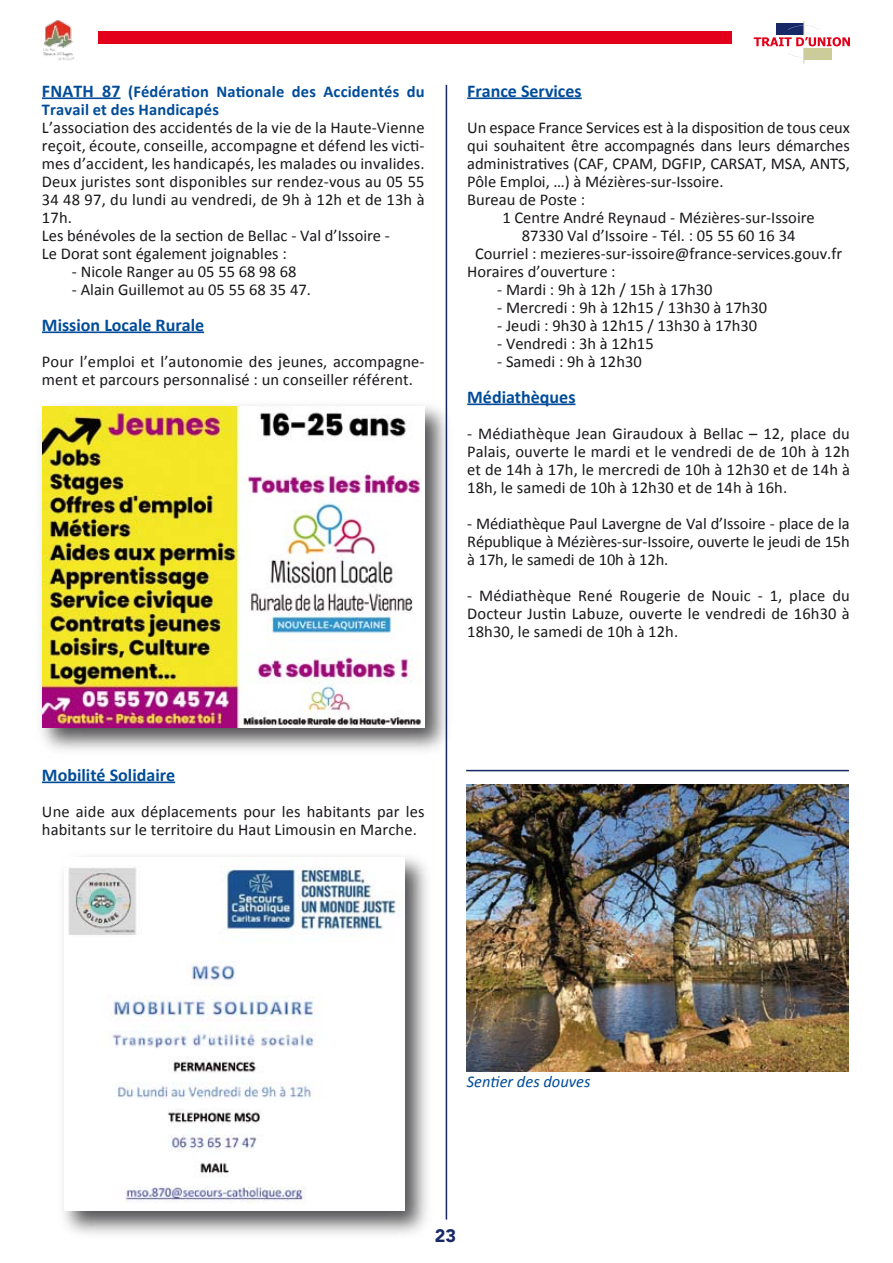
<style>
.page{position:relative;width:893px;height:1263px;background:#fff}
.page>*{position:absolute;margin:0;border:0;box-sizing:border-box;transform-origin:0 0}
.t1{font:700 18px "Calibri";color:#004c99}
.t2{font:900 18px "Avenir";color:#172867}
.t3{font:16.5px/18px "Calibri";color:#1a171b}
.t4{font:italic 16.5px "Calibri";color:#004c99}
.s1{font-weight:700;font-size:18px;color:#004c99}
.s2{font-weight:700;color:#004c99}
</style>
<div class="page">
<img style="left:43px;top:20px;width:31px;height:40px">
<svg style="left:754px;top:21px;width:96px;height:43px"></svg>
<div style="left:98px;top:31px;width:633px;height:13px;background:#e2001a"></div>
<hr style="left:446px;top:85px;width:1px;height:1134px;background:#172867">
<hr style="left:42px;top:97px;width:79px;height:2px;background:#004c99">
<hr style="left:42px;top:331px;width:162px;height:2px;background:#004c99">
<hr style="left:42px;top:781px;width:133px;height:2px;background:#004c99">
<hr style="left:467px;top:97px;width:115px;height:2px;background:#004c99">
<hr style="left:467px;top:403px;width:108px;height:2px;background:#004c99">
<img style="left:63px;top:856px;width:364px;height:379px">
<img style="left:64px;top:858px;width:341px;height:353px">
<img style="left:41px;top:395px;width:407px;height:366px">
<img style="left:42px;top:407px;width:383px;height:321px">
<img style="left:466px;top:784px;width:383px;height:287px">
<hr style="left:466px;top:770px;width:383px;height:1px;background:#172867">
<p class="t3" style="left:42px;top:81px;width:384px"><span class="s1">FNATH 87</span> <span class="s2">(Fédération Nationale des Accidentés du Travail et des Handicapés<br></span>L’association des accidentés de la vie de la Haute-Vienne reçoit, écoute, conseille, accompagne et défend les victi&shy;mes d’accident, les handicapés, les malades ou invalides.<br>Deux juristes sont disponibles sur rendez-vous au 05 55<br>34 48 97, du lundi au vendredi, de 9h à 12h et de 13h à 17h.<br>Les bénévoles de la section de Bellac - Val d’Issoire -<br>Le Dorat sont également joignables :</p>
<p class="t3" style="left:72px;top:261px;width:226px">- Nicole Ranger au 05 55 68 98 68</p>
<p class="t3" style="left:72px;top:279px;width:240px">- Alain Guillemot au 05 55 68 35 47.</p>
<p class="t1" style="left:42px;top:314px;width:164px">Mission Locale Rurale</p>
<p class="t3" style="left:42px;top:351px;width:384px">Pour l’emploi et l’autonomie des jeunes, accompagne&shy;ment et parcours personnalisé : un conseiller référent.</p>
<p class="t1" style="left:467px;top:80px;width:116px">France Services</p>
<p class="t3" style="left:467px;top:117px;width:384px">Un espace France Services est à la disposition de tous ceux</p>
<p class="t3" style="left:467px;top:135px;width:384px">qui souhaitent être accompagnés dans leurs démarches</p>
<p class="t3" style="left:467px;top:153px;width:384px">administratives (CAF, CPAM, DGFIP, CARSAT, MSA, ANTS,</p>
<p class="t3" style="left:467px;top:171px;width:258px">Pôle Emploi, …) à Mézières-sur-Issoire.</p>
<p class="t3" style="left:467px;top:189px;width:120px">Bureau de Poste :</p>
<p class="t3" style="left:502px;top:207px;width:314px">1 Centre André Reynaud - Mézières-sur-Issoire</p>
<p class="t3" style="left:522px;top:225px;width:275px">87330 Val d’Issoire - Tél. : 05 55 60 16 34</p>
<p class="t3" style="left:475px;top:243px;width:369px">Courriel : mezieres-sur-issoire@france-services.gouv.fr</p>
<p class="t3" style="left:467px;top:261px;width:150px">Horaires d’ouverture :</p>
<p class="t3" style="left:497px;top:279px;width:217px">- Mardi : 9h à 12h / 15h à 17h30</p>
<p class="t3" style="left:497px;top:297px;width:272px">- Mercredi : 9h à 12h15 / 13h30 à 17h30</p>
<p class="t3" style="left:497px;top:315px;width:261px">- Jeudi : 9h30 à 12h15 / 13h30 à 17h30</p>
<p class="t3" style="left:497px;top:333px;width:158px">- Vendredi : 3h à 12h15</p>
<p class="t3" style="left:497px;top:351px;width:146px">- Samedi : 9h à 12h30</p>
<p class="t1" style="left:467px;top:386px;width:110px">Médiathèques</p>
<p class="t3" style="left:467px;top:423px;width:384px;text-align:justify">- Médiathèque Jean Giraudoux à Bellac – 12, place du Palais, ouverte le mardi et le vendredi de de 10h à 12h et de 14h à 17h, le mercredi de 10h à 12h30 et de 14h à 18h, le samedi de 10h à 12h30 et de 14h à 16h.</p>
<p class="t3" style="left:467px;top:513px;width:384px;text-align:justify">- Médiathèque Paul Lavergne de Val d’Issoire - place de la République à Mézières-sur-Issoire, ouverte le jeudi de 15h à 17h, le samedi de 10h à 12h.</p>
<p class="t3" style="left:467px;top:585px;width:384px;text-align:justify">- Médiathèque René Rougerie de Nouic - 1, place du Docteur Justin Labuze, ouverte le vendredi de 16h30 à 18h30, le samedi de 10h à 12h.</p>
<p class="t1" style="left:42px;top:764px;width:135px">Mobilité Solidaire</p>
<p class="t3" style="left:42px;top:801px;width:384px">Une aide aux déplacements pour les habitants par les habitants sur le territoire du Haut Limousin en Marche.</p>
<p class="t4" style="left:467px;top:1071px;width:125px">Sentier des douves</p>
<p class="t2" style="left:435px;top:1225px;width:23px">23</p>
</div>
